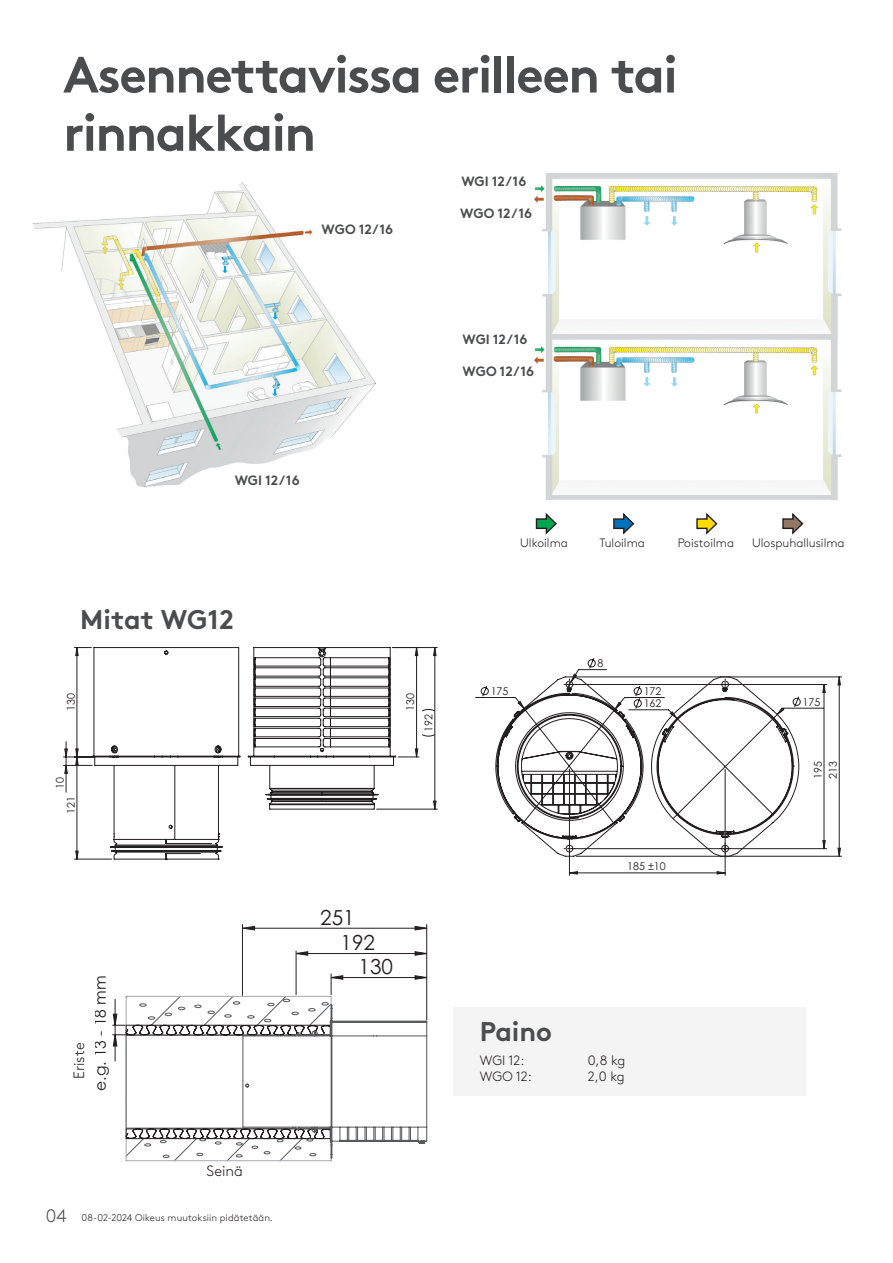
<style>
.page{position:relative;width:893px;height:1263px;background:#fff}
.page>*{position:absolute;margin:0;border:0;box-sizing:border-box;transform-origin:0 0}
.Main_header__34_pkt{font:700 51px "Swegon Brown";letter-spacing:-.03em;color:#4b4c4d}
.Second_header__18_pkt{font:700 27px "Swegon Brown";color:#4b4c4d}
.t1{font:20.7px "Century Gothic";color:#231f20}
.t2{font:15.6px "Century Gothic";color:#231f20}
.Neo_-_Rubrik_VIT__mellan{font:300 15px "Swegon Brown";color:#231f20}
.Header_1{font:700 13.5px "Swegon Brown";color:#4b4c4d}
.Second_header__18_pkt-2{font:300 13.5px "Swegon Brown";letter-spacing:-.005em;color:#231f20}
.Leipis{font:300 12.15px "Swegon Brown";color:#231f20}
.t3{font:10.65px "Century Gothic";color:#231f20}
.t4{font:300 9.75px "Swegon Brown";letter-spacing:.015em;color:#231f20}
.s1{font-size:18px;color:#4b4c4d}
</style>
<div class="page">
<div style="left:453px;top:1007px;width:353px;height:88px;background:#f4f4f4"></div>
<img style="left:33px;top:182px;width:342px;height:306px">
<img style="left:534px;top:173px;width:308px;height:328px">
<svg style="left:613px;top:513px;width:22px;height:22px"></svg>
<svg style="left:535px;top:513px;width:22px;height:22px"></svg>
<svg style="left:782px;top:513px;width:22px;height:22px"></svg>
<svg style="left:696px;top:513px;width:22px;height:22px"></svg>
<svg style="left:65px;top:647px;width:371px;height:212px"></svg>
<svg style="left:76px;top:749px;width:2px;height:8px"></svg>
<svg style="left:76px;top:647px;width:2px;height:8px"></svg>
<svg style="left:92px;top:647px;width:304px;height:213px"></svg>
<svg style="left:475px;top:676px;width:367px;height:200px"></svg>
<svg style="left:838px;top:848px;width:2px;height:8px"></svg>
<svg style="left:838px;top:677px;width:2px;height:8px"></svg>
<svg style="left:823px;top:841px;width:2px;height:8px"></svg>
<svg style="left:823px;top:684px;width:2px;height:8px"></svg>
<svg style="left:569px;top:872px;width:156px;height:2px"></svg>
<svg style="left:495px;top:658px;width:304px;height:199px"></svg>
<hr style="left:426px;top:924px;width:1px;height:96px;background:#231f20">
<hr style="left:308px;top:953px;width:119px;height:1px;background:#231f20">
<hr style="left:296px;top:951px;width:1px;height:44px;background:#231f20">
<svg style="left:295px;top:951px;width:13px;height:5px"></svg>
<svg style="left:414px;top:951px;width:13px;height:5px"></svg>
<hr style="left:255px;top:928px;width:172px;height:1px;background:#231f20">
<hr style="left:242px;top:924px;width:1px;height:71px;background:#231f20">
<svg style="left:243px;top:926px;width:12px;height:5px"></svg>
<svg style="left:414px;top:926px;width:13px;height:5px"></svg>
<svg style="left:113px;top:974px;width:314px;height:188px"></svg>
<p class="Main_header__34_pkt" style="left:63px;top:33px;width:616px">Asennettavissa erilleen tai</p>
<p class="Main_header__34_pkt" style="left:63px;top:92px;width:254px">rinnakkain</p>
<p class="Header_1" style="left:461px;top:170px;width:66px">WGI 12/16</p>
<p class="Header_1" style="left:321px;top:218px;width:73px">WGO 12/16</p>
<p class="Header_1" style="left:460px;top:202px;width:73px">WGO 12/16</p>
<p class="Header_1" style="left:462px;top:328px;width:66px">WGI 12/16</p>
<p class="Header_1" style="left:462px;top:360px;width:73px">WGO 12/16</p>
<p class="Header_1" style="left:235px;top:469px;width:66px">WGI 12/16</p>
<p class="Second_header__18_pkt" style="left:80px;top:598px;width:155px">Mitat WG12</p>
<p class="t3" style="left:63px;top:711px;width:19px;rotate:-90deg">130</p>
<p class="t3" style="left:52px;top:789px;width:13px;rotate:-90deg">10</p>
<p class="t3" style="left:63px;top:814px;width:19px;rotate:-90deg">121</p>
<p class="Neo_-_Rubrik_VIT__mellan" style="left:68px;top:1079px;width:38px;rotate:-90deg">Eriste</p>
<p class="t2" style="left:89px;top:1091px;width:117px;rotate:-90deg">e.g. 13 - 18 mm</p>
<p class="Neo_-_Rubrik_VIT__mellan" style="left:207px;top:1159px;width:38px">Seinä</p>
<p class="t4" style="left:46px;top:1210px;width:228px"><span class="s1">04</span> 08-02-2024 Oikeus muutoksiin pidätetään.</p>
<p class="t3" style="left:403px;top:711px;width:19px;rotate:-90deg">130</p>
<p class="t3" style="left:421px;top:732px;width:19px;rotate:-90deg">192</p>
<p class="t1" style="left:320px;top:903px;width:36px">251</p>
<p class="t1" style="left:340px;top:928px;width:36px">192</p>
<p class="t1" style="left:359px;top:952px;width:36px">130</p>
<p class="Leipis" style="left:520px;top:533px;width:49px">Ulkoilma</p>
<p class="Leipis" style="left:599px;top:533px;width:47px">Tuloilma</p>
<p class="Leipis" style="left:678px;top:533px;width:58px">Poistoilma</p>
<p class="Leipis" style="left:752px;top:533px;width:94px">Ulospuhallusilma</p>
<p class="t3" style="left:491px;top:684px;width:19px">175</p>
<p class="t3" style="left:598px;top:656px;width:7px">8</p>
<p class="t3" style="left:644px;top:684px;width:19px">172</p>
<p class="t3" style="left:644px;top:696px;width:19px">162</p>
<p class="t3" style="left:627px;top:859px;width:40px">185 ±10</p>
<p class="Second_header__18_pkt" style="left:480px;top:1010px;width:74px">Paino</p>
<p class="Second_header__18_pkt-2" style="left:480px;top:1050px;width:46px">WGI 12:</p>
<p class="Second_header__18_pkt-2" style="left:588px;top:1050px;width:39px">0,8 kg</p>
<p class="Second_header__18_pkt-2" style="left:480px;top:1067px;width:54px">WGO 12:</p>
<p class="Second_header__18_pkt-2" style="left:588px;top:1067px;width:38px">2,0 kg</p>
<p class="t3" style="left:803px;top:694px;width:19px">175</p>
<p class="t3" style="left:826px;top:779px;width:19px;rotate:-90deg">213</p>
<p class="t3" style="left:810px;top:779px;width:19px;rotate:-90deg">195</p>
</div>
